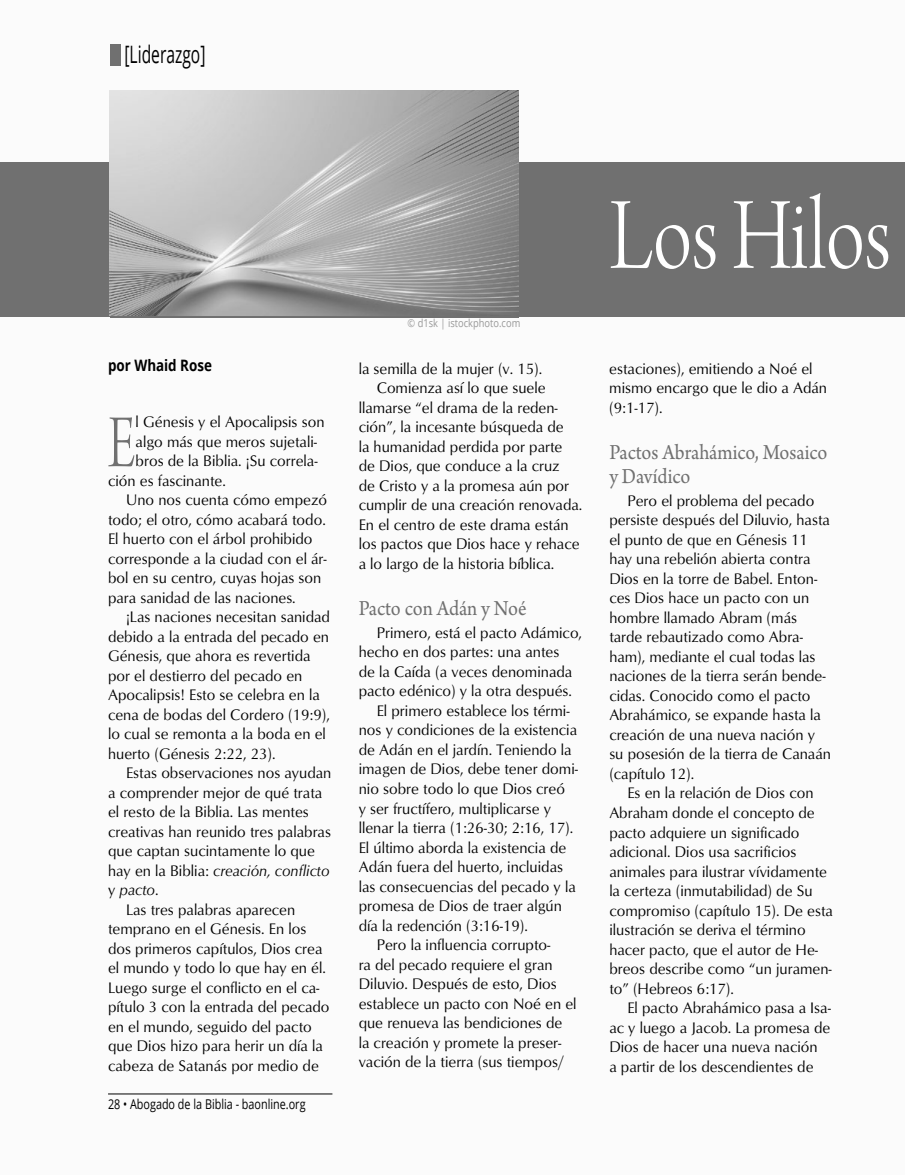
<style>
.page{position:relative;width:905px;height:1175px;background:#fff}
.page>*{position:absolute;margin:0;border:0;box-sizing:border-box;transform-origin:0 0}
.t1{font:108px "Arno Pro Light Display";letter-spacing:-.005em;color:#fff;scale:.8 1}
.t2{font:79.05px "Arno Pro Light Display";color:#707070;scale:.7 1}
.t3{font:24px "Open Sans";color:#000;scale:.65 1}
.t4{font:22.5px/24px "Arno Pro";letter-spacing:-.005em;color:#707070;scale:.9 1}
.t5{font:15.75px/19.5px "Optimum";color:#000;scale:.96 1}
.t6{font:italic 15.75px "Optimum";color:#000;scale:.96 1}
.t7{font:700 15.75px "Open Sans";color:#000;scale:.85 1}
.t8{font:13.5px "Open Sans";color:#000;scale:.8 1}
.t9{font:10.95px "Open Sans";color:#999;scale:.85 1}
.s1{font-style:normal}
</style>
<div class="page">
<div style="left:0;top:0;width:904px;height:1174px;background:#fbfbfb"></div>
<div style="left:0;top:162px;width:904px;height:155px;background:#707070"></div>
<img style="left:110px;top:90px;width:408px;height:225px">
<div style="left:110px;top:45px;width:10px;height:21px;background:#707070"></div>
<h3 class="t3" style="left:124px;top:37px;width:126px">[Liderazgo]</h3>
<p class="t7" style="left:108px;top:354px;width:124px">por Whaid Rose</p>
<h2 class="t2" style="left:108px;top:400px;width:41px">E</h2>
<p class="t5" style="left:136px;top:411px;width:198px">l Génesis y el Apocalipsis son</p>
<p class="t5" style="left:136px;top:431px;width:191px">algo más que meros sujetali-</p>
<p class="t5" style="left:136px;top:450px;width:191px">bros de la Biblia. ¡Su correla-</p>
<p class="t5" style="left:108px;top:470px;width:124px">ción es fascinante.</p>
<p class="t5" style="left:126px;top:489px;width:211px">Uno nos cuenta cómo empezó</p>
<p class="t5" style="left:108px;top:509px;width:228px">todo; el otro, cómo acabará todo.</p>
<p class="t5" style="left:108px;top:528px;width:214px">El huerto con el árbol prohibido</p>
<p class="t5" style="left:108px;top:548px;width:229px">corresponde a la ciudad con el ár-</p>
<p class="t5" style="left:108px;top:567px;width:224px">bol en su centro, cuyas hojas son</p>
<p class="t5" style="left:108px;top:587px;width:197px">para sanidad de las naciones.</p>
<p class="t5" style="left:126px;top:606px;width:214px">¡Las naciones necesitan sanidad</p>
<p class="t5" style="left:108px;top:626px;width:232px">debido a la entrada del pecado en</p>
<p class="t5" style="left:108px;top:645px;width:212px">Génesis, que ahora es revertida</p>
<p class="t5" style="left:108px;top:665px;width:204px">por el destierro del pecado en</p>
<p class="t5" style="left:108px;top:684px;width:222px">Apocalipsis! Esto se celebra en la</p>
<p class="t5" style="left:108px;top:704px;width:232px">cena de bodas del Cordero (19:9),</p>
<p class="t5" style="left:108px;top:723px;width:228px">lo cual se remonta a la boda en el</p>
<p class="t5" style="left:108px;top:743px;width:176px">huerto (Génesis 2:22, 23).</p>
<p class="t5" style="left:126px;top:762px;width:215px">Estas observaciones nos ayudan</p>
<p class="t5" style="left:108px;top:782px;width:225px">a comprender mejor de qué trata</p>
<p class="t5" style="left:108px;top:801px;width:211px">el resto de la Biblia. Las mentes</p>
<p class="t5" style="left:108px;top:821px;width:234px">creativas han reunido tres palabras</p>
<p class="t5" style="left:108px;top:840px;width:217px">que captan sucintamente lo que</p>
<p class="t6" style="left:108px;top:861px;width:232px"><span class="s1">hay en la Biblia:</span> creación, conflicto</p>
<p class="t6" style="left:108px;top:881px;width:54px"><span class="s1">y</span> pacto<span class="s1">.</span></p>
<p class="t5" style="left:126px;top:899px;width:178px">Las tres palabras aparecen</p>
<p class="t5" style="left:108px;top:918px;width:208px">temprano en el Génesis. En los</p>
<p class="t5" style="left:108px;top:938px;width:225px">dos primeros capítulos, Dios crea</p>
<p class="t5" style="left:108px;top:957px;width:228px">el mundo y todo lo que hay en él.</p>
<p class="t5" style="left:108px;top:977px;width:222px">Luego surge el conflicto en el ca-</p>
<p class="t5" style="left:108px;top:996px;width:232px">pítulo 3 con la entrada del pecado</p>
<p class="t5" style="left:108px;top:1016px;width:214px">en el mundo, seguido del pacto</p>
<p class="t5" style="left:108px;top:1035px;width:225px">que Dios hizo para herir un día la</p>
<p class="t5" style="left:108px;top:1055px;width:221px">cabeza de Satanás por medio de</p>
<p class="t8" style="left:108px;top:1094px;width:248px">28 • Abogado de la Biblia - baonline.org</p>
<p class="t9" style="left:407px;top:316px;width:134px">© d1sk | istockphoto.com</p>
<p class="t5" style="left:358px;top:358px;width:193px">la semilla de la mujer (v. 15).</p>
<p class="t5" style="left:376px;top:378px;width:177px">Comienza así lo que suele</p>
<p class="t5" style="left:358px;top:397px;width:209px">llamarse “el drama de la reden-</p>
<p class="t5" style="left:358px;top:417px;width:215px">ción”, la incesante búsqueda de</p>
<p class="t5" style="left:358px;top:436px;width:214px">la humanidad perdida por parte</p>
<p class="t5" style="left:358px;top:456px;width:211px">de Dios, que conduce a la cruz</p>
<p class="t5" style="left:358px;top:475px;width:221px">de Cristo y a la promesa aún por</p>
<p class="t5" style="left:358px;top:495px;width:234px">cumplir de una creación renovada.</p>
<p class="t5" style="left:358px;top:514px;width:220px">En el centro de este drama están</p>
<p class="t5" style="left:358px;top:534px;width:231px">los pactos que Dios hace y rehace</p>
<p class="t5" style="left:358px;top:553px;width:205px">a lo largo de la historia bíblica.</p>
<h3 class="t4" style="left:358px;top:598px;width:188px">Pacto con Adán y Noé</h3>
<p class="t5" style="left:376px;top:622px;width:215px">Primero, está el pacto Adámico,</p>
<p class="t5" style="left:359px;top:642px;width:210px">hecho en dos partes: una antes</p>
<p class="t5" style="left:359px;top:661px;width:224px">de la Caída (a veces denominada</p>
<p class="t5" style="left:359px;top:681px;width:224px">pacto edénico) y la otra después.</p>
<p class="t5" style="left:376px;top:700px;width:202px">El primero establece los térmi-</p>
<p class="t5" style="left:358px;top:720px;width:229px">nos y condiciones de la existencia</p>
<p class="t5" style="left:358px;top:739px;width:223px">de Adán en el jardín. Teniendo la</p>
<p class="t5" style="left:358px;top:759px;width:230px">imagen de Dios, debe tener domi-</p>
<p class="t5" style="left:358px;top:778px;width:216px">nio sobre todo lo que Dios creó</p>
<p class="t5" style="left:358px;top:798px;width:202px">y ser fructífero, multiplicarse y</p>
<p class="t5" style="left:358px;top:817px;width:225px">llenar la tierra (1:26-30; 2:16, 17).</p>
<p class="t5" style="left:358px;top:837px;width:218px">El último aborda la existencia de</p>
<p class="t5" style="left:358px;top:856px;width:214px">Adán fuera del huerto, incluidas</p>
<p class="t5" style="left:358px;top:876px;width:228px">las consecuencias del pecado y la</p>
<p class="t5" style="left:358px;top:895px;width:213px">promesa de Dios de traer algún</p>
<p class="t5" style="left:358px;top:915px;width:178px">día la redención (3:16-19).</p>
<p class="t5" style="left:376px;top:934px;width:183px">Pero la influencia corrupto-</p>
<p class="t5" style="left:358px;top:954px;width:203px">ra del pecado requiere el gran</p>
<p class="t5" style="left:358px;top:973px;width:208px">Diluvio. Después de esto, Dios</p>
<p class="t5" style="left:358px;top:993px;width:228px">establece un pacto con Noé en el</p>
<p class="t5" style="left:358px;top:1012px;width:213px">que renueva las bendiciones de</p>
<p class="t5" style="left:358px;top:1032px;width:213px">la creación y promete la preser-</p>
<p class="t5" style="left:358px;top:1051px;width:215px">vación de la tierra (sus tiempos/</p>
<h1 class="t1" style="left:609px;top:177px;width:354px">Los Hilos</h1>
<p class="t5" style="left:609px;top:358px;width:228px">estaciones), emitiendo a Noé el mismo encargo que le dio a Adán (9:1-17).</p>
<h3 class="t4" style="left:609px;top:442px;width:244px">Pactos Abrahámico, Mosaico y Davídico</h3>
<p class="t5" style="left:609px;top:490px;width:232px;text-indent:18px">Pero el problema del pecado persiste después del Diluvio, hasta el punto de que en Génesis 11 hay una rebelión abierta contra<br>Dios en la torre de Babel. Enton&shy;ces Dios hace un pacto con un hombre llamado Abram (más tarde rebautizado como Abra&shy;ham), mediante el cual todas las naciones de la tierra serán bende&shy;cidas. Conocido como el pacto<br>Abrahámico, se expande hasta la creación de una nueva nación y su posesión de la tierra de Canaán (capítulo 12).</p>
<p class="t5" style="left:609px;top:783px;width:234px;text-indent:18px">Es en la relación de Dios con<br>Abraham donde el concepto de pacto adquiere un significado adicional. Dios usa sacrificios animales para ilustrar vívidamente la certeza (inmutabilidad) de Su compromiso (capítulo 15). De esta ilustración se deriva el término hacer pacto, que el autor de He&shy;breos describe como “un juramen&shy;to” (Hebreos 6:17).</p>
<p class="t5" style="left:609px;top:997px;width:232px;text-indent:18px">El pacto Abrahámico pasa a Isa&shy;ac y luego a Jacob. La promesa de<br>Dios de hacer una nueva nación<br>a partir de los descendientes de</p>
</div>
